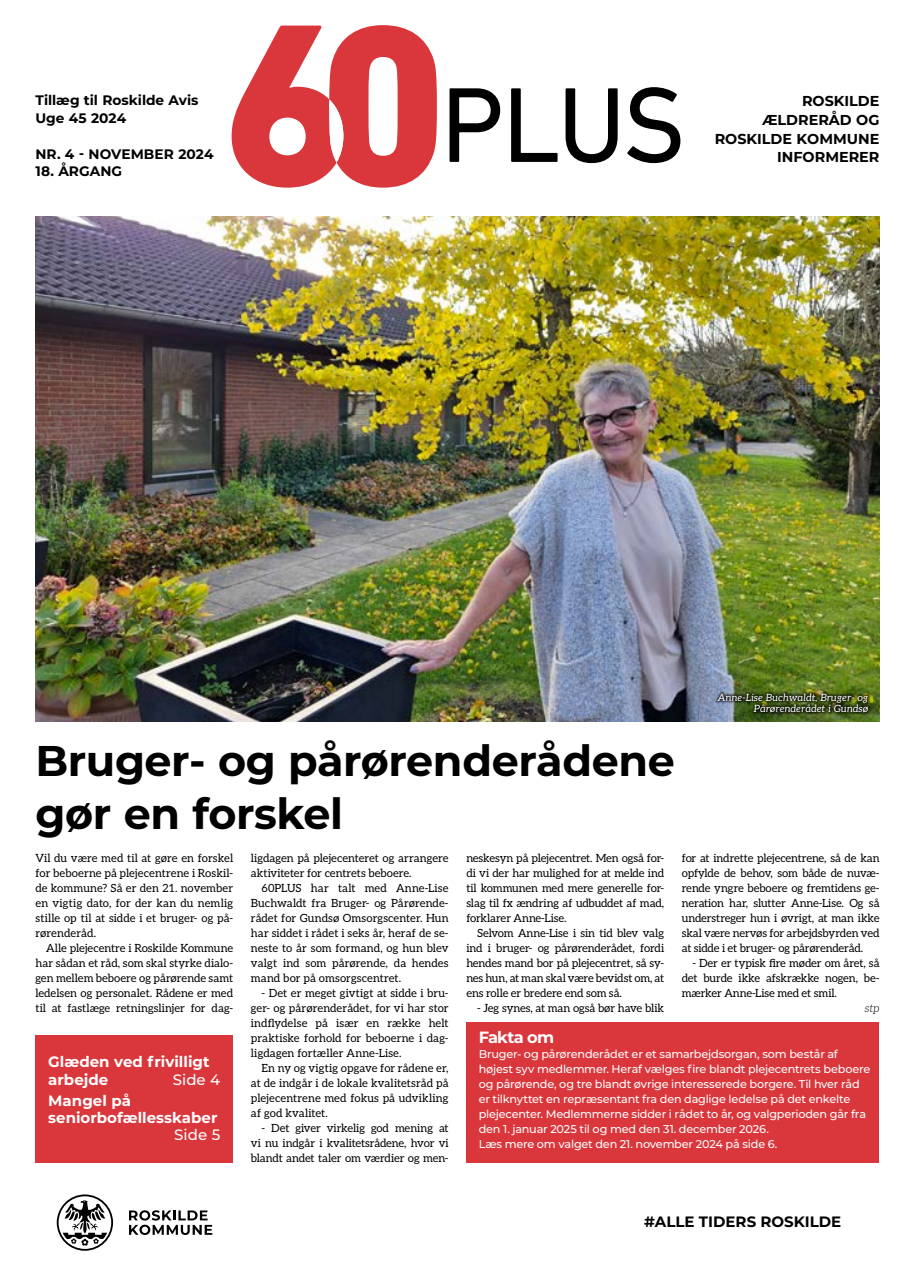
<style>
.page{position:relative;width:915px;height:1276px;background:#fff}
.page>*{position:absolute;margin:0;border:0;box-sizing:border-box;transform-origin:0 0}
.t1{font:700 42.88px/53.8px "Montserrat";letter-spacing:-.01em;color:#000}
.t2{font:700 16.25px "Montserrat";letter-spacing:-.05em;color:#fff}
.t3{font:700 15px/17.5px "Montserrat";color:#fff}
.t4{font:700 15px "Montserrat";color:#000}
.t5{font:500 15px "Montserrat";color:#fff}
.t6{font:700 14.38px/18.8px "Montserrat";color:#000;text-align:right}
.t7{font:700 13.75px/17.5px "Montserrat";color:#000}
.t8{font:11.25px/15px "Aleo";letter-spacing:-.005em;color:#000;text-align:justify}
.t9{font:500 11.25px/15px "Montserrat";letter-spacing:-.02em;color:#fff}
.t10{font:italic 300 11.25px "Aleo";color:#000}
.t11{font:italic 10px/11.2px "Aleo";color:#fff;text-align:right}
</style>
<div class="page">
<svg style="left:57px;top:1194px;width:56px;height:56px"></svg>
<svg style="left:129px;top:1210px;width:83px;height:25px"></svg>
<div style="left:466px;top:1021px;width:412px;height:141px;background:#da373c"></div>
<div style="left:35px;top:1035px;width:198px;height:127px;background:#da373c"></div>
<svg style="left:449px;top:88px;width:51px;height:74px"></svg>
<svg style="left:511px;top:88px;width:46px;height:74px"></svg>
<svg style="left:565px;top:88px;width:52px;height:75px"></svg>
<svg style="left:627px;top:87px;width:53px;height:76px"></svg>
<svg style="left:231px;top:25px;width:206px;height:163px"></svg>
<img style="left:35px;top:217px;width:844px;height:505px">
<div style="left:713px;top:691px;width:158px;height:25px;background:#000;opacity:.75"></div>
<p class="t7" style="left:35px;top:91px;width:164px">Tillæg til Roskilde Avis<br>Uge 45 2024</p>
<p class="t7" style="left:35px;top:144px;width:180px">NR. 4 - NOVEMBER 2024</p>
<p class="t7" style="left:35px;top:162px;width:88px">18. ÅRGANG</p>
<p class="t6" style="left:714px;top:91px;width:166px">ROSKILDE<br>ÆLDRERÅD OG<br>ROSKILDE KOMMUNE<br>INFORMERER</p>
<h1 class="t1" style="left:35px;top:731px;width:640px">Bruger- og pårørenderådene gør en forskel</h1>
<p class="t11" style="left:717px;top:691px;width:152px">Anne-Lise Buchwaldt, Bruger- og<br>Pårørenderådet i Gundsø</p>
<p class="t8" style="left:35px;top:850px;width:199px">Vil du være med til at gøre en forskel for beboerne på plejecentrene i Roskil&shy;de kommune? Så er den 21. november en vigtig dato, for der kan du nemlig stille op til at sidde i et bruger- og på&shy;rørenderåd.</p>
<p class="t8" style="left:35px;top:940px;width:199px;text-indent:11px">Alle plejecentre i Roskilde Kommune har sådan et råd, som skal styrke dialo&shy;gen mellem beboere og pårørende samt ledelsen og personalet. Rådene er med til at fastlæge retningslinjer for dag-</p>
<h3 class="t3" style="left:48px;top:1052px;width:163px">Glæden ved frivilligt arbejde</h3>
<h3 class="t5" style="left:173px;top:1069px;width:49px">Side 4</h3>
<h3 class="t3" style="left:48px;top:1091px;width:171px">Mangel på seniorbofællesskaber</h3>
<h3 class="t5" style="left:174px;top:1124px;width:47px">Side 5</h3>
<p class="t8" style="left:251px;top:850px;width:199px">ligdagen på plejecenteret og arrangere aktiviteter for centrets beboere.</p>
<p class="t8" style="left:251px;top:880px;width:199px;text-indent:11px">60PLUS har talt med Anne-Lise Buchwaldt fra Bruger- og Pårørende&shy;rådet for Gundsø Omsorgscenter. Hun har siddet i rådet i seks år, heraf de se&shy;neste to år som formand, og hun blev valgt ind som pårørende, da hendes mand bor på omsorgscentret.</p>
<p class="t8" style="left:251px;top:985px;width:199px;text-indent:11px">- Det er meget givtigt at sidde i bru&shy;ger- og pårørenderådet, for vi har stor indflydelse på især en række helt praktiske forhold for beboerne i dag&shy;ligdagen fortæller Anne-Lise.</p>
<p class="t8" style="left:251px;top:1060px;width:199px;text-indent:11px">En ny og vigtig opgave for rådene er, at de indgår i de lokale kvalitetsråd på plejecentrene med fokus på udvikling af god kvalitet.</p>
<p class="t8" style="left:251px;top:1120px;width:199px;text-indent:11px">- Det giver virkelig god mening at vi nu indgår i kvalitetsrådene, hvor vi blandt andet taler om værdier og men-</p>
<p class="t8" style="left:466px;top:850px;width:199px">neskesyn på plejecentret. Men også for&shy;di vi der har mulighed for at melde ind til kommunen med mere generelle for&shy;slag til fx ændring af udbuddet af mad, forklarer Anne-Lise.</p>
<p class="t8" style="left:466px;top:925px;width:199px;text-indent:11px">Selvom Anne-Lise i sin tid blev valg ind i bruger- og pårørenderådet, fordi hendes mand bor på plejecentret, så sy&shy;nes hun, at man skal være bevidst om, at ens rolle er bredere end som så.</p>
<p class="t8" style="left:477px;top:1000px;width:188px">- Jeg synes, at man også bør have blik</p>
<p class="t8" style="left:681px;top:850px;width:199px">for at indrette plejecentrene, så de kan opfylde de behov, som både de nuvæ&shy;rende yngre beboere og fremtidens ge&shy;neration har, slutter Anne-Lise. Og så understreger hun i øvrigt, at man ikke skal være nervøs for arbejdsbyrden ved at sidde i et bruger- og pårørenderåd.</p>
<p class="t8" style="left:681px;top:955px;width:199px;text-indent:11px">- Der er typisk fire møder om året, så det burde ikke afskrække nogen, be&shy;mærker Anne-Lise med et smil.</p>
<p class="t10" style="left:864px;top:999px;width:16px">stp</p>
<h2 class="t2" style="left:478px;top:1025px;width:77px">Fakta om</h2>
<p class="t9" style="left:478px;top:1046px;width:393px">Bruger- og pårørenderådet er et samarbejdsorgan, som består af højest syv medlemmer. Heraf vælges fire blandt plejecentrets beboere og pårørende, og tre blandt øvrige interesserede borgere. Til hver råd er tilknyttet en repræsentant fra den daglige ledelse på det enkelte plejecenter. Medlemmerne sidder i rådet to år, og valgperioden går fra den 1. januar 2025 til og med den 31. december 2026.<br>Læs mere om valget den 21. november 2024 på side 6.</p>
<h3 class="t4" style="left:644px;top:1211px;width:198px">#ALLE TIDERS ROSKILDE</h3>
</div>
